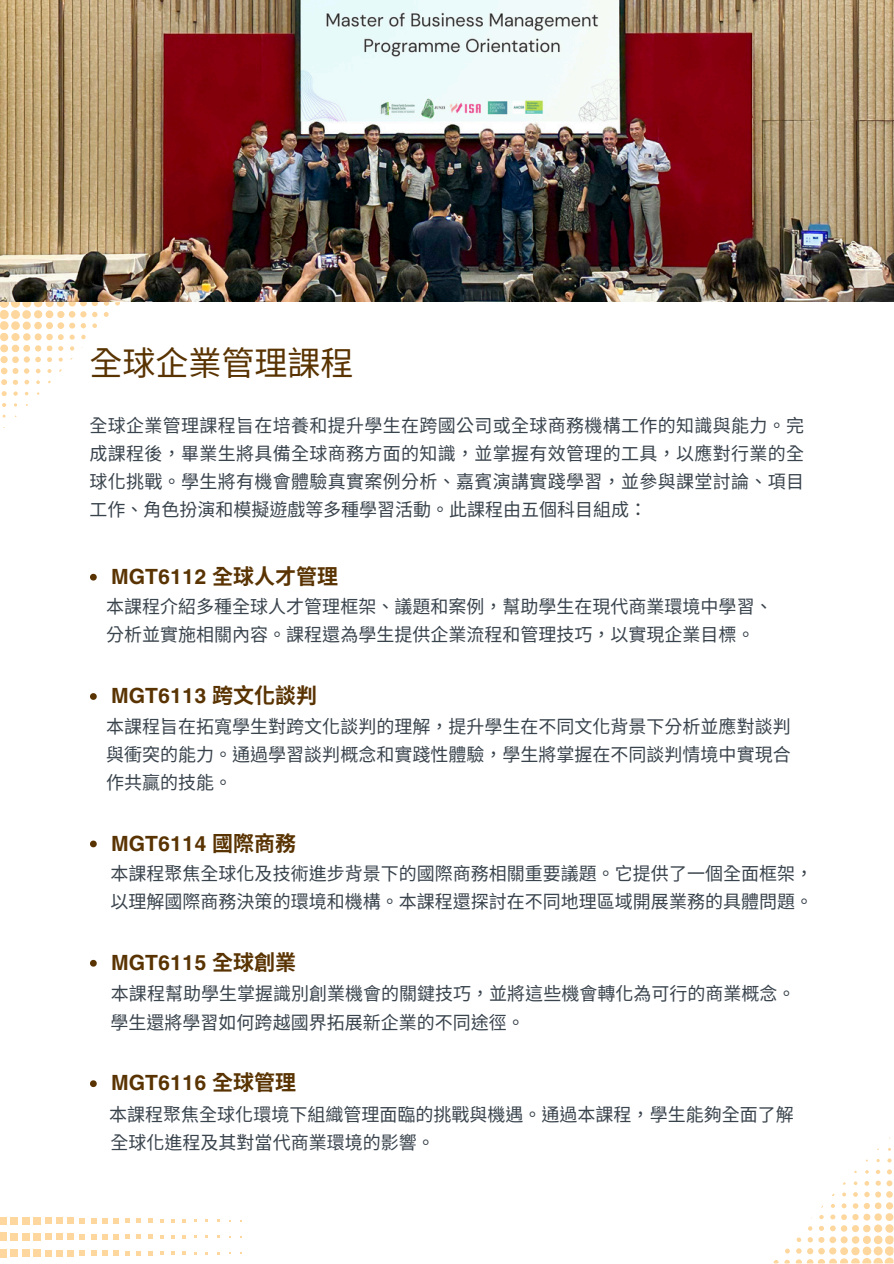
<style>
.page{position:relative;width:894px;height:1264px;background:#fff}
.page>*{position:absolute;margin:0;border:0;box-sizing:border-box;transform-origin:0 0}
.t1{font:33px "Noto Sans CJ Ksc";color:#593302}
.t2{font:700 21px "Helvetica World";color:#593302}
.t3{font:18px "Noto Sans CJ Ksc";color:#39434c}
.t4{font:18px/28.2px "Noto Sans CJ Ksc";letter-spacing:.02em;color:#39434c}
.s1{font-family:"Noto Sans CJ Ksc"}
</style>
<div class="page">
<img style="left:0;top:0;width:893px;height:302px">
<div style="left:885px;top:1213px;width:8px;height:7px;background:#fdd79d;border-radius:50%"></div>
<div style="left:862px;top:1224px;width:8px;height:8px;background:#fefdfb;border-radius:50%"></div>
<div style="left:874px;top:1213px;width:7px;height:7px;background:#fdd79d;border-radius:50%"></div>
<svg style="left:885px;top:1202px;width:7px;height:7px"></svg>
<svg style="left:863px;top:1213px;width:7px;height:7px"></svg>
<svg style="left:885px;top:1191px;width:7px;height:6px"></svg>
<svg style="left:852px;top:1213px;width:6px;height:7px"></svg>
<svg style="left:886px;top:1180px;width:6px;height:6px"></svg>
<svg style="left:841px;top:1214px;width:5px;height:5px"></svg>
<svg style="left:875px;top:1180px;width:5px;height:5px"></svg>
<svg style="left:887px;top:1169px;width:4px;height:5px"></svg>
<svg style="left:830px;top:1214px;width:5px;height:5px"></svg>
<svg style="left:841px;top:1203px;width:5px;height:5px"></svg>
<svg style="left:785px;top:1248px;width:4px;height:5px"></svg>
<svg style="left:784px;top:1259px;width:5px;height:4px"></svg>
<svg style="left:852px;top:1191px;width:28px;height:17px"></svg>
<svg style="left:864px;top:1181px;width:4px;height:4px"></svg>
<svg style="left:795px;top:1225px;width:98px;height:38px"></svg>
<svg style="left:876px;top:1169px;width:4px;height:4px"></svg>
<svg style="left:773px;top:1260px;width:5px;height:3px"></svg>
<svg style="left:819px;top:1215px;width:4px;height:4px"></svg>
<svg style="left:887px;top:1158px;width:4px;height:4px"></svg>
<svg style="left:853px;top:1181px;width:4px;height:4px"></svg>
<div style="left:12px;top:356px;width:7px;height:7px;background:#fddca9;border-radius:50%"></div>
<div style="left:1px;top:368px;width:7px;height:6px;background:#fdd79d;border-radius:50%"></div>
<svg style="left:13px;top:368px;width:5px;height:6px"></svg>
<svg style="left:1px;top:379px;width:6px;height:6px"></svg>
<svg style="left:24px;top:368px;width:5px;height:6px"></svg>
<svg style="left:13px;top:380px;width:5px;height:5px"></svg>
<svg style="left:2px;top:391px;width:5px;height:5px"></svg>
<svg style="left:104px;top:312px;width:5px;height:5px"></svg>
<svg style="left:104px;top:302px;width:5px;height:4px"></svg>
<svg style="left:36px;top:369px;width:4px;height:4px"></svg>
<svg style="left:24px;top:380px;width:5px;height:4px"></svg>
<svg style="left:13px;top:391px;width:5px;height:5px"></svg>
<svg style="left:115px;top:302px;width:5px;height:3px"></svg>
<svg style="left:2px;top:403px;width:4px;height:4px"></svg>
<svg style="left:47px;top:369px;width:4px;height:4px"></svg>
<svg style="left:36px;top:380px;width:4px;height:4px"></svg>
<svg style="left:0;top:302px;width:98px;height:60px"></svg>
<div style="left:0;top:1217px;width:7px;height:7px;background:#fdd79d"></div>
<div style="left:10px;top:1217px;width:8px;height:7px;background:#fdd79d"></div>
<div style="left:22px;top:1217px;width:7px;height:7px;background:#fdd79d"></div>
<div style="left:33px;top:1217px;width:7px;height:7px;background:#fdd79d"></div>
<div style="left:45px;top:1217px;width:7px;height:7px;background:#fdd79d"></div>
<div style="left:56px;top:1217px;width:7px;height:6px;background:#fdd79d"></div>
<svg style="left:68px;top:1217px;width:17px;height:6px"></svg>
<svg style="left:91px;top:1218px;width:5px;height:5px"></svg>
<svg style="left:102px;top:1218px;width:5px;height:5px"></svg>
<svg style="left:114px;top:1218px;width:5px;height:5px"></svg>
<svg style="left:125px;top:1218px;width:5px;height:4px"></svg>
<svg style="left:137px;top:1218px;width:4px;height:4px"></svg>
<svg style="left:148px;top:1218px;width:4px;height:4px"></svg>
<svg style="left:182px;top:1219px;width:4px;height:3px"></svg>
<div style="left:0;top:1232px;width:7px;height:8px;background:#fdd79d"></div>
<div style="left:10px;top:1232px;width:8px;height:8px;background:#fdd79d"></div>
<div style="left:22px;top:1233px;width:7px;height:7px;background:#fdd79d"></div>
<div style="left:33px;top:1233px;width:7px;height:7px;background:#fdd79d"></div>
<div style="left:45px;top:1233px;width:7px;height:7px;background:#fdd79d"></div>
<div style="left:56px;top:1233px;width:7px;height:7px;background:#fdd79d"></div>
<svg style="left:68px;top:1233px;width:17px;height:6px"></svg>
<svg style="left:91px;top:1234px;width:5px;height:5px"></svg>
<svg style="left:102px;top:1234px;width:5px;height:5px"></svg>
<svg style="left:114px;top:1234px;width:5px;height:5px"></svg>
<svg style="left:125px;top:1234px;width:5px;height:5px"></svg>
<svg style="left:137px;top:1234px;width:4px;height:4px"></svg>
<svg style="left:148px;top:1234px;width:4px;height:4px"></svg>
<svg style="left:182px;top:1235px;width:4px;height:3px"></svg>
<div style="left:0;top:1248px;width:7px;height:8px;background:#fdd79d"></div>
<div style="left:10px;top:1249px;width:8px;height:7px;background:#fdd79d"></div>
<div style="left:22px;top:1249px;width:7px;height:7px;background:#fdd79d"></div>
<div style="left:33px;top:1249px;width:7px;height:7px;background:#fdd79d"></div>
<div style="left:45px;top:1249px;width:7px;height:7px;background:#fdd79d"></div>
<div style="left:56px;top:1249px;width:7px;height:7px;background:#fdd79d"></div>
<div style="left:68px;top:1249px;width:6px;height:7px;background:#fdd79d"></div>
<svg style="left:79px;top:1250px;width:6px;height:5px"></svg>
<svg style="left:91px;top:1250px;width:5px;height:5px"></svg>
<svg style="left:102px;top:1250px;width:5px;height:5px"></svg>
<svg style="left:114px;top:1250px;width:5px;height:5px"></svg>
<svg style="left:125px;top:1251px;width:5px;height:4px"></svg>
<svg style="left:137px;top:1251px;width:4px;height:4px"></svg>
<svg style="left:148px;top:1251px;width:4px;height:3px"></svg>
<svg style="left:182px;top:1251px;width:4px;height:3px"></svg>
<svg style="left:90px;top:574px;width:7px;height:6px"></svg>
<svg style="left:90px;top:693px;width:7px;height:7px"></svg>
<svg style="left:90px;top:840px;width:7px;height:7px"></svg>
<svg style="left:90px;top:959px;width:7px;height:7px"></svg>
<svg style="left:90px;top:1080px;width:7px;height:7px"></svg>
<p class="t1" style="left:89px;top:337px;width:263px">全球企業管理課程</p>
<h1 class="t4" style="left:89px;top:410px;width:716px">全球企業管理課程旨在培養和提升學生在跨國公司或全球商務機構工作的知識與能力。 完成課程後， 畢業生將具備全球商務方面的知識， 並掌握有效管理的工具， 以應對行業的全球化挑戰。 學生將有機會體驗真實案例分析、 嘉賓演講實踐學習， 並參與課堂討論、 項目工作、 角色扮演和模擬遊戲等多種學習活動。 此課程由五個科目組成：</h1>
<p class="t2" style="left:111px;top:559px;width:228px">MGT6112 <span class="s1">全球人才管理</span></p>
<p class="t3" style="left:106px;top:592px;width:655px">本課程介紹多種全球人才管理框架、 議題和案例， 幫助學生在現代商業環境中學習、</p>
<p class="t3" style="left:106px;top:620px;width:637px">分析並實施相關內容。 課程還為學生提供企業流程和管理技巧， 以實現企業目標。</p>
<p class="t2" style="left:111px;top:678px;width:207px">MGT6113 <span class="s1">跨文化談判</span></p>
<p class="t3" style="left:106px;top:711px;width:686px">本課程旨在拓寬學生對跨文化談判的理解， 提升學生在不同文化背景下分析並應對談判</p>
<p class="t3" style="left:106px;top:739px;width:686px">與衝突的能力。 通過學習談判概念和實踐性體驗， 學生將掌握在不同談判情境中實現合</p>
<p class="t3" style="left:106px;top:768px;width:115px">作共贏的技能。</p>
<p class="t2" style="left:111px;top:826px;width:185px">MGT6114 <span class="s1">國際商務</span></p>
<p class="t3" style="left:110px;top:859px;width:689px">本課程聚焦全球化及技術進步背景下的國際商務相關重要議題。 它提供了一個全面框架，</p>
<p class="t3" style="left:110px;top:887px;width:691px">以理解國際商務決策的環境和機構。 本課程還探討在不同地理區域開展業務的具體問題。</p>
<p class="t2" style="left:111px;top:945px;width:184px">MGT6115 <span class="s1">全球創業</span></p>
<p class="t3" style="left:111px;top:979px;width:673px">本課程幫助學生掌握識別創業機會的關鍵技巧， 並將這些機會轉化為可行的商業概念。</p>
<p class="t3" style="left:110px;top:1007px;width:403px">學生還將學習如何跨越國界拓展新企業的不同途徑。</p>
<p class="t2" style="left:111px;top:1065px;width:186px">MGT6116 <span class="s1">全球管理</span></p>
<p class="t3" style="left:109px;top:1099px;width:684px">本課程聚焦全球化環境下組織管理面臨的挑戰與機遇。 通過本課程， 學生能夠全面了解</p>
<p class="t3" style="left:110px;top:1128px;width:313px">全球化進程及其對當代商業環境的影響。</p>
</div>
